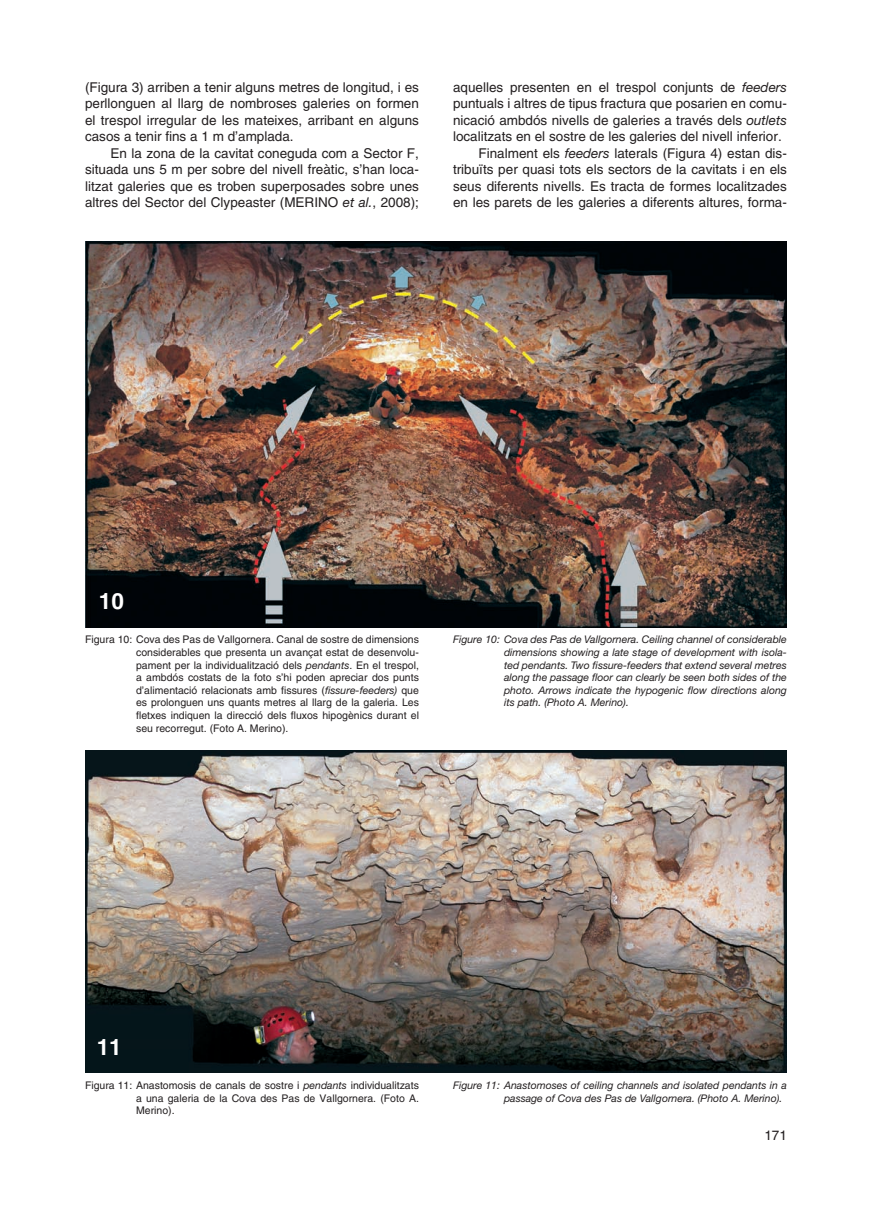
<style>
.page{position:relative;width:872px;height:1212px;background:#fff}
.page>*{position:absolute;margin:0;border:0;box-sizing:border-box;transform-origin:0 0}
.t1{font:700 22.5px "Helvetica LT Std";color:#fff}
.t2{font:13.5px/16.5px "Helvetica LT Std";color:#231f20;text-align:justify}
.t3{font:10.5px/12.6px "Helvetica LT Std";color:#231f20;text-align:justify}
.t4{font:italic 10.5px/12.6px "Helvetica Neue LT Std";color:#231f20;text-align:justify}
.s1{font-family:"Helvetica Neue LT Std";font-style:italic}
</style>
<div class="page">
<img style="left:85px;top:241px;width:702px;height:386px">
<img style="left:85px;top:750px;width:702px;height:322px">
<p class="t2" style="left:85px;top:79px;width:335px">(Figura 3) arriben a tenir alguns metres de longitud, i es perllonguen al llarg de nombroses galeries on formen el trespol irregular de les mateixes, arribant en alguns casos a tenir fins a 1 m d’amplada.</p>
<p class="t2" style="left:85px;top:145px;width:335px;text-indent:26px">En la zona de la cavitat coneguda com a Sector F, situada uns 5 m per sobre del nivell freàtic, s’han loca&shy;litzat galeries que es troben superposades sobre unes altres del Sector del Clypeaster (MERINO <span class="s1">et al.</span>, 2008);</p>
<p class="t2" style="left:453px;top:79px;width:335px">aquelles presenten en el trespol conjunts de <span class="s1">feeders</span></p>
<p class="t2" style="left:453px;top:95px;width:335px">puntuals i altres de tipus fractura que posarien en comu-</p>
<p class="t2" style="left:453px;top:112px;width:335px">nicació ambdós nivells de galeries a través dels <span class="s1">outlets</span></p>
<p class="t2" style="left:453px;top:128px;width:330px">localitzats en el sostre de les galeries del nivell inferior.</p>
<p class="t2" style="left:478px;top:145px;width:310px">Finalment els <span class="s1">feeders</span> laterals (Figura 4) estan dis-</p>
<p class="t2" style="left:453px;top:161px;width:335px">tribuïts per quasi tots els sectors de la cavitats i en els</p>
<p class="t2" style="left:453px;top:178px;width:335px">seus diferents nivells. Es tracta de formes localitzades</p>
<p class="t2" style="left:453px;top:194px;width:335px">en les parets de les galeries a diferents altures, forma-</p>
<h1 class="t1" style="left:99px;top:587px;width:27px">10</h1>
<p class="t3" style="left:136px;top:633px;width:284px;text-indent:-51px">Figura 10: Cova des Pas de Vallgornera. Canal de sostre de dimensions considerables que presenta un avançat estat de desenvolu&shy;pament per la individualització dels <span class="s1">pendants</span>. En el trespol, a ambdós costats de la foto s’hi poden apreciar dos punts d’alimentació relacionats amb fissures (<span class="s1">fissure-feeders)</span> que es prolonguen uns quants metres al llarg de la galeria. Les fletxes indiquen la direcció dels fluxos hipogènics durant el seu recorregut. (Foto A. Merino).</p>
<p class="t4" style="left:504px;top:633px;width:284px;text-indent:-51px">Figure 10: Cova des Pas de Vallgornera. Ceiling channel of considerable dimensions showing a late stage of development with isola&shy;ted pendants. Two fissure-feeders that extend several metres along the passage floor can clearly be seen both sides of the photo. Arrows indicate the hypogenic flow directions along its path. (Photo A. Merino).</p>
<h1 class="t1" style="left:97px;top:1033px;width:27px">11</h1>
<p class="t3" style="left:136px;top:1079px;width:284px;text-indent:-51px">Figura 11: Anastomosis de canals de sostre i <span class="s1">pendants</span> individualitzats a una galeria de la Cova des Pas de Vallgornera. (Foto A.<br>Merino).</p>
<p class="t4" style="left:504px;top:1079px;width:284px;text-indent:-51px">Figure 11: Anastomoses of ceiling channels and isolated pendants in a passage of Cova des Pas de Vallgornera. (Photo A. Merino).</p>
<p class="t2" style="left:764px;top:1126px;width:24px">171</p>
</div>
